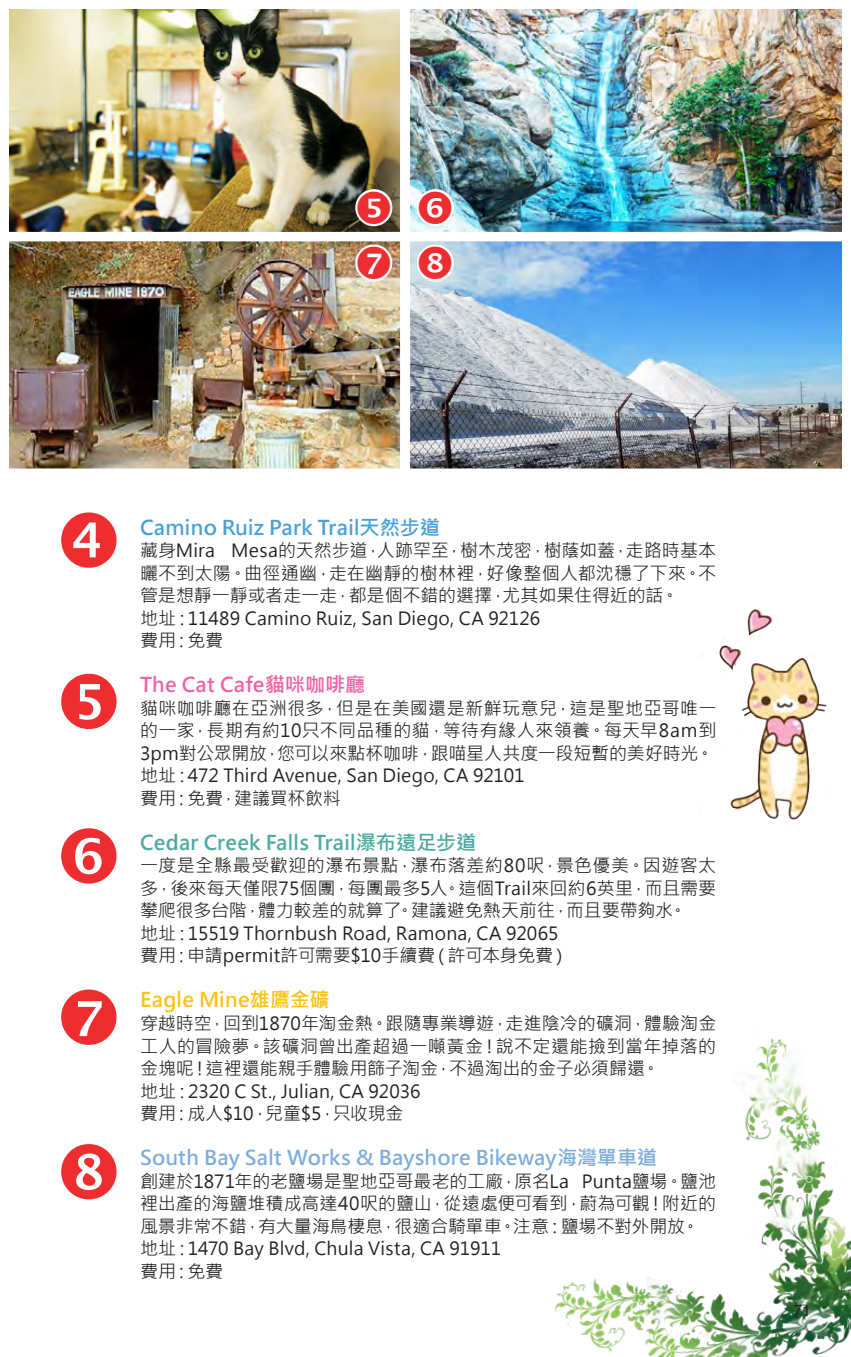
<style>
.page{position:relative;width:851px;height:1357px;background:#fff}
.page>*{position:absolute;margin:0;border:0;box-sizing:border-box;transform-origin:0 0}
.t1{font:700 20.25px "Microsoft Jheng Hei";letter-spacing:.01em;color:#7daddc}
.t2{font:700 20.25px "Microsoft Jheng Hei";letter-spacing:.01em;color:#4baaa0}
.t3{font:700 20.25px "Microsoft Jheng Hei";letter-spacing:.01em;color:#499fd8}
.t4{font:700 20.25px "Microsoft Jheng Hei";letter-spacing:.01em;color:#f061a5}
.t5{font:700 20.25px "Microsoft Jheng Hei";letter-spacing:.01em;color:#fec210}
.t6{font:18px/22.5px "Microsoft Jheng Hei";letter-spacing:.005em;color:#231f20}
.t7{font:15.75px "Arial";color:#231f20}
</style>
<div class="page">
<img style="left:554px;top:1039px;width:296px;height:318px">
<img style="left:719px;top:609px;width:108px;height:211px">
<img style="left:10px;top:10px;width:830px;height:457px">
<div style="left:0;top:0;width:409px;height:241px;border:9px solid #fff"></div>
<div style="left:401px;top:0;width:449px;height:241px;border:9px solid #fff"></div>
<div style="left:0;top:232px;width:409px;height:245px;border:9px solid #fff"></div>
<div style="left:401px;top:232px;width:449px;height:245px;border:9px solid #fff"></div>
<svg style="left:0;top:0;width:1px;height:477px"></svg>
<svg style="left:353px;top:187px;width:42px;height:41px"></svg>
<svg style="left:353px;top:242px;width:42px;height:42px"></svg>
<svg style="left:414px;top:187px;width:42px;height:41px"></svg>
<svg style="left:414px;top:242px;width:42px;height:42px"></svg>
<p class="t3" style="left:140px;top:515px;width:301px">Camino Ruiz Park Trail天然步道</p>
<p class="t6" style="left:140px;top:539px;width:577px">藏身Mira Mesa的天然步道，人跡罕至，樹木茂密，樹蔭如蓋，走路時基本曬不到太陽。曲徑通幽，走在幽靜的樹林裡，好像整個人都沈穩了下來。不管是想靜一靜或者走一走，都是個不錯的選擇，尤其如果住得近的話。<br>地址：11489 Camino Ruiz, San Diego, CA 92126<br>費用：免費</p>
<p class="t4" style="left:140px;top:672px;width:227px">The Cat Cafe貓咪咖啡廳</p>
<p class="t6" style="left:140px;top:697px;width:577px">貓咪咖啡廳在亞洲很多，但是在美國還是新鮮玩意兒，這是聖地亞哥唯一的一家，長期有約10只不同品種的貓，等待有緣人來領養。每天早8am到3pm對公眾開放，您可以來點杯咖啡，跟喵星人共度一段短暫的美好時光。地址：472 Third Avenue, San Diego, CA 92101<br>費用：免費，建議買杯飲料</p>
<p class="t2" style="left:140px;top:830px;width:338px">Cedar Creek Falls Trail瀑布遠足步道</p>
<p class="t6" style="left:140px;top:854px;width:577px">一度是全縣最受歡迎的瀑布景點，瀑布落差約80呎，景色優美。因遊客太多，後來每天僅限75個團，每團最多5人。這個Trail來回約6英里，而且需要攀爬很多台階，體力較差的就算了。建議避免熱天前往，而且要帶夠水。<br>地址：15519 Thornbush Road, Ramona, CA 92065<br>費用：申請permit許可需要$10手續費（許可本身免費）</p>
<p class="t5" style="left:140px;top:987px;width:191px">Eagle Mine雄鷹金礦</p>
<p class="t6" style="left:140px;top:1012px;width:577px">穿越時空，回到1870年淘金熱。跟隨專業導遊，走進陰冷的礦洞，體驗淘金工人的冒險夢。該礦洞曾出產超過一噸黃金！說不定還能撿到當年掉落的金塊呢！這裡還能親手體驗用篩子淘金，不過淘出的金子必須歸還。<br>地址：2320 C St., Julian, CA 92036<br>費用：成人$10，兒童$5，只收現金</p>
<p class="t1" style="left:140px;top:1145px;width:518px">South Bay Salt Works &amp; Bayshore Bikeway海灣單車道</p>
<p class="t6" style="left:140px;top:1169px;width:577px">創建於1871年的老鹽場是聖地亞哥最老的工廠，原名La Punta鹽場。鹽池裡出產的海鹽堆積成高達40呎的鹽山，從遠處便可看到，蔚為可觀！附近的風景非常不錯，有大量海鳥棲息，很適合騎單車。注意：鹽場不對外開放。地址：1470 Bay Blvd, Chula Vista, CA 91911<br>費用：免費</p>
<p class="t7" style="left:793px;top:1300px;width:18px">71</p>
</div>
